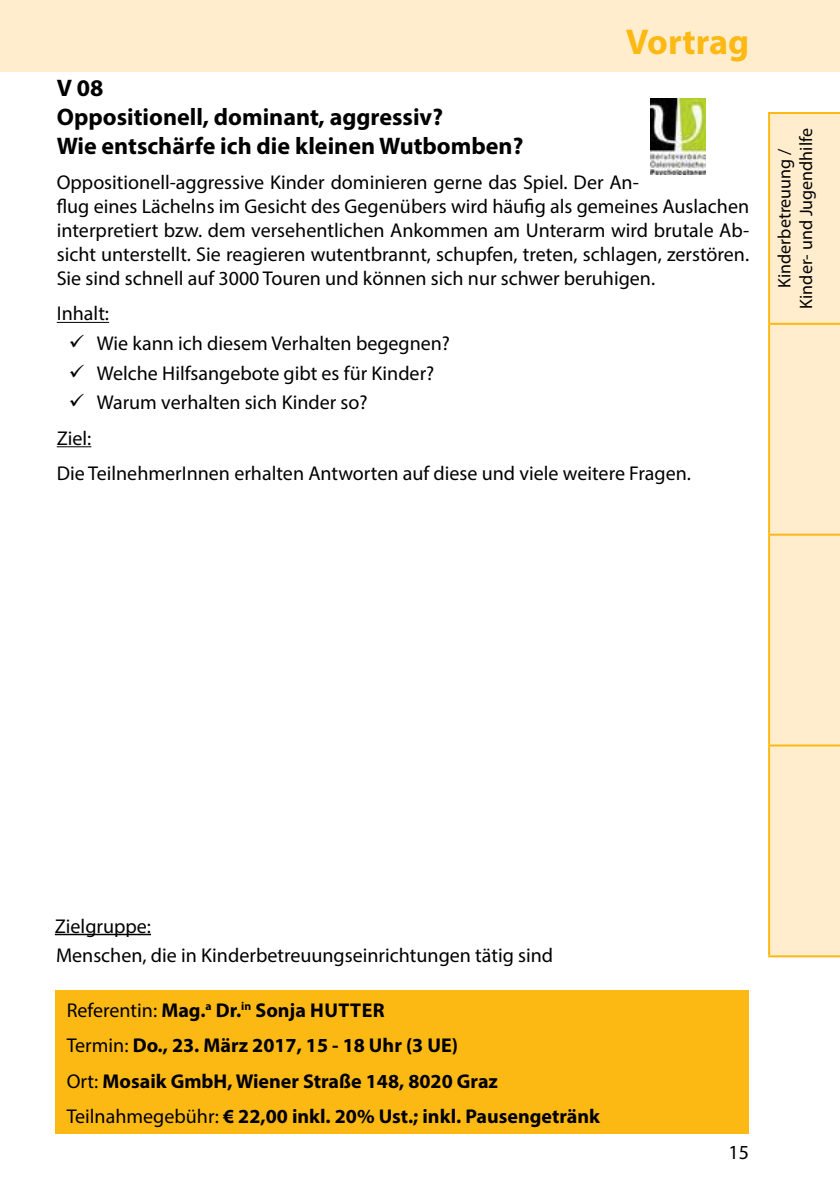
<style>
.page{position:relative;width:840px;height:1191px;background:#fff}
.page>*{position:absolute;margin:0;border:0;box-sizing:border-box;transform-origin:0 0}
.t1{font:700 36px "Myriad Pro";color:#fdb913}
.t2{font:700 24px/28.8px "Myriad Pro";color:#000}
.t3{font:20px/24px "Myriad Pro";color:#000}
.t4{font:700 20px/35.4px "Myriad Pro";color:#000}
.t5{font:18px/21.6px "Myriad Pro";color:#000;text-align:center}
.s1{font-weight:400}
</style>
<div class="page">
<div style="left:55px;top:990px;width:693px;height:144px;background:#fdb913"></div>
<hr style="left:57px;top:322px;width:52px;height:1px;background:#000">
<hr style="left:57px;top:446px;width:34px;height:1px;background:#000">
<hr style="left:55px;top:933px;width:96px;height:2px;background:#000">
<img style="left:650px;top:98px;width:55px;height:76px">
<svg style="left:769px;top:114px;width:70px;height:841px;background:#fee2a8"></svg>
<hr style="left:767px;top:112px;width:72px;height:2px;background:#fdb913">
<hr style="left:767px;top:114px;width:2px;height:209px;background:#fdb913">
<hr style="left:767px;top:325px;width:2px;height:208px;background:#fdb913">
<hr style="left:767px;top:535px;width:2px;height:209px;background:#fdb913">
<hr style="left:767px;top:746px;width:2px;height:209px;background:#fdb913">
<hr style="left:767px;top:323px;width:72px;height:2px;background:#fdb913">
<hr style="left:767px;top:533px;width:72px;height:2px;background:#fdb913">
<hr style="left:767px;top:744px;width:72px;height:2px;background:#fdb913">
<hr style="left:767px;top:955px;width:72px;height:2px;background:#fdb913">
<div style="left:0;top:0;width:839px;height:72px;background:#ffedce"></div>
<h1 class="t1" style="left:625px;top:18px;width:125px">Vortrag</h1>
<p class="t2" style="left:57px;top:73px;width:468px">V 08<br>Oppositionell, dominant, aggressiv?<br>Wie entschärfe ich die kleinen Wutbomben?</p>
<p class="t3" style="left:57px;top:170px;width:693px">Oppositionell-aggressive Kinder dominieren gerne das Spiel. Der An-<br>flug eines Lächelns im Gesicht des Gegenübers wird häufig als gemeines Auslachen interpretiert bzw. dem versehentlichen Ankommen am Unterarm wird brutale Ab&shy;sicht unterstellt. Sie reagieren wutentbrannt, schupfen, treten, schlagen, zerstören.<br>Sie sind schnell auf 3000 Touren und können sich nur schwer beruhigen.</p>
<p class="t3" style="left:97px;top:298px;width:354px;line-height:29.6px;text-indent:-40px">Inhalt:<br>Wie kann ich diesem Verhalten begegnen?<br>Welche Hilfsangebote gibt es für Kinder?<br>Warum verhalten sich Kinder so?</p>
<p class="t3" style="left:57px;top:420px;width:635px;line-height:35.4px">Ziel:<br>Die TeilnehmerInnen erhalten Antworten auf diese und viele weitere Fragen.</p>
<p class="t5" style="left:773px;top:309px;width:182px;rotate:-90deg">Kinderbetreuung /<br>Kinder- und Jugendhilfe</p>
<p class="t3" style="left:55px;top:910px;width:499px;line-height:29.6px">Zielgruppe:<br>Menschen, die in Kinderbetreuungseinrichtungen tätig sind</p>
<p class="t4" style="left:67px;top:991px;width:534px"><span class="s1">Referentin:</span> Mag.<sup>a</sup> Dr.<sup>in</sup> Sonja Hutter<br><span class="s1">Termin:</span> Do., 23. März 2017, 15 - 18 Uhr (3 UE)<br><span class="s1">Ort:</span> Mosaik GmbH, Wiener Straße 148, 8020 Graz <span class="s1">Teilnahmegebühr:</span> € 22,00 inkl. 20% Ust.; inkl. Pausengetränk</p>
<p class="t3" style="left:728px;top:1140px;width:22px">15</p>
</div>
